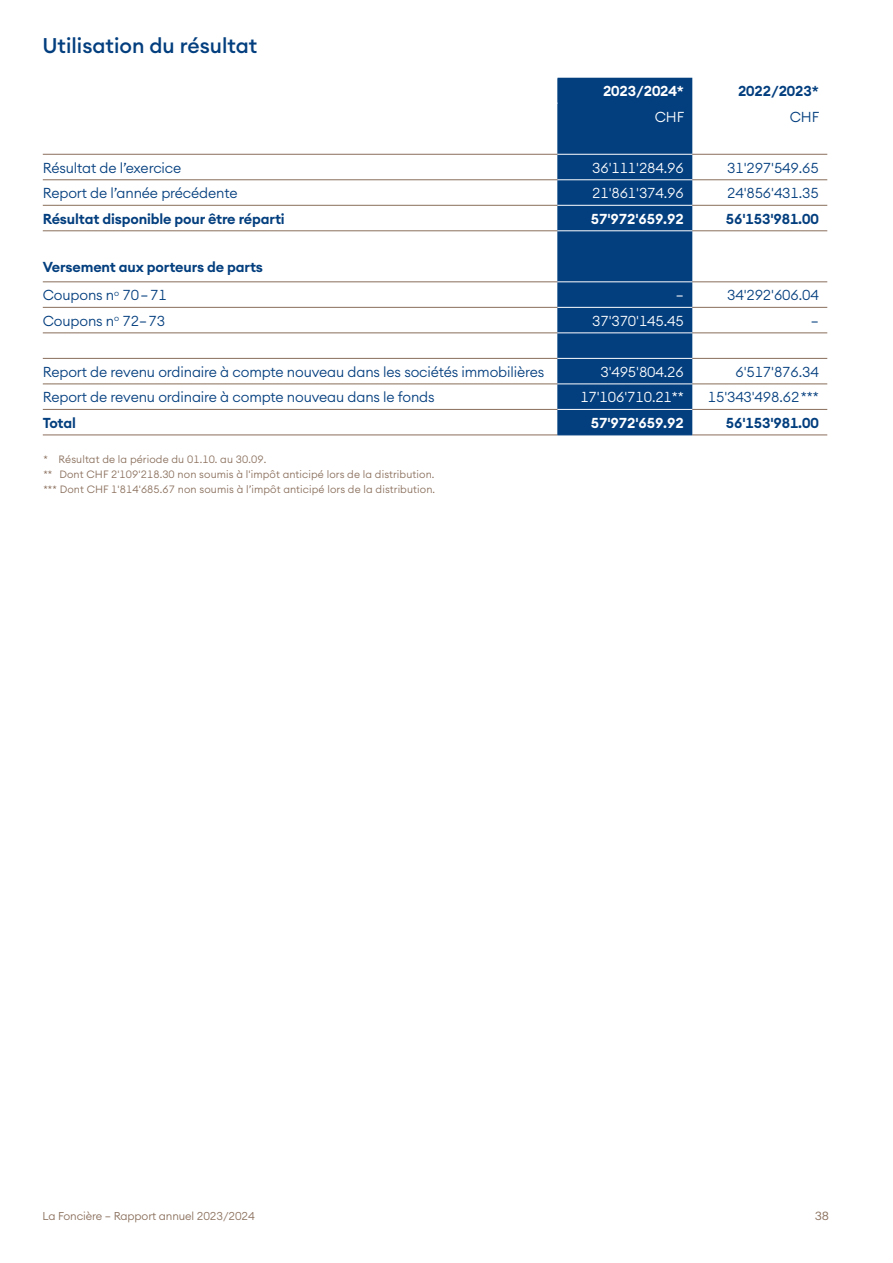
<style>
.page{position:relative;width:893px;height:1263px;background:#fff}
.page>*{position:absolute;margin:0;border:0;box-sizing:border-box;transform-origin:0 0}
.TXT_14pts_bleu{font:500 21px "Euclid Circular A";color:#033e7e}
.TXT_9_5pts_bleu{font:300 14.25px "Euclid Circular A";letter-spacing:-.01em;color:#033e7e}
.TXT_9_5pts_bleu-2{font:600 14.25px "Euclid Circular A";letter-spacing:-.01em;color:#033e7e}
.TXT_9_5pts_bleu-3{font:300 14.25px "Euclid Circular A";letter-spacing:-.01em;color:#fff}
.TXT_9_5pts_bleu-4{font:600 14.25px "Euclid Circular A";letter-spacing:-.01em;color:#fff}
.t1{font:300 11.25px "Euclid Circular A";letter-spacing:-.01em;color:#896e5b}
.t2{font:11.25px "Alaska Beta Light Contrast";color:#896e5b}
.TXT-7pts_bleu{font:300 10.5px "Euclid Circular A";letter-spacing:.01em;color:#896e5b}
</style>
<div class="page">
<div style="left:557px;top:78px;width:135px;height:357px;background:#033e7e"></div>
<hr style="left:557px;top:205px;width:135px;height:1px;background:#fff">
<hr style="left:557px;top:231px;width:135px;height:1px;background:#fff">
<hr style="left:557px;top:282px;width:135px;height:1px;background:#fff">
<hr style="left:557px;top:307px;width:135px;height:1px;background:#fff">
<hr style="left:557px;top:333px;width:135px;height:1px;background:#fff">
<hr style="left:557px;top:358px;width:135px;height:1px;background:#fff">
<hr style="left:557px;top:384px;width:135px;height:1px;background:#fff">
<hr style="left:557px;top:409px;width:135px;height:1px;background:#fff">
<hr style="left:557px;top:154px;width:135px;height:1px;background:#fff">
<hr style="left:557px;top:180px;width:135px;height:1px;background:#fff">
<hr style="left:557px;top:435px;width:135px;height:1px;background:#033e7e">
<hr style="left:43px;top:154px;width:514px;height:1px;background:#896e5b">
<hr style="left:692px;top:154px;width:135px;height:1px;background:#896e5b">
<hr style="left:43px;top:180px;width:514px;height:1px;background:#896e5b">
<hr style="left:692px;top:180px;width:135px;height:1px;background:#896e5b">
<hr style="left:43px;top:205px;width:514px;height:1px;background:#896e5b">
<hr style="left:692px;top:205px;width:135px;height:1px;background:#896e5b">
<hr style="left:43px;top:231px;width:514px;height:1px;background:#896e5b">
<hr style="left:692px;top:231px;width:135px;height:1px;background:#896e5b">
<hr style="left:43px;top:282px;width:514px;height:1px;background:#896e5b">
<hr style="left:692px;top:282px;width:135px;height:1px;background:#896e5b">
<hr style="left:43px;top:307px;width:514px;height:1px;background:#896e5b">
<hr style="left:692px;top:307px;width:135px;height:1px;background:#896e5b">
<hr style="left:43px;top:333px;width:514px;height:1px;background:#896e5b">
<hr style="left:692px;top:333px;width:135px;height:1px;background:#896e5b">
<hr style="left:43px;top:358px;width:514px;height:1px;background:#896e5b">
<hr style="left:692px;top:358px;width:135px;height:1px;background:#896e5b">
<hr style="left:43px;top:384px;width:514px;height:1px;background:#896e5b">
<hr style="left:692px;top:384px;width:135px;height:1px;background:#896e5b">
<hr style="left:43px;top:409px;width:514px;height:1px;background:#896e5b">
<hr style="left:43px;top:435px;width:514px;height:1px;background:#896e5b">
<hr style="left:692px;top:409px;width:135px;height:1px;background:#896e5b">
<hr style="left:692px;top:435px;width:135px;height:1px;background:#896e5b">
<p class="TXT_14pts_bleu" style="left:43px;top:32px;width:216px">Utilisation du résultat</p>
<p class="TXT_9_5pts_bleu-4" style="left:603px;top:82px;width:82px">2023/2024*</p>
<p class="TXT_9_5pts_bleu-2" style="left:738px;top:82px;width:82px">2022/2023*</p>
<p class="TXT_9_5pts_bleu-3" style="left:655px;top:107px;width:31px">CHF</p>
<p class="TXT_9_5pts_bleu" style="left:790px;top:107px;width:31px">CHF</p>
<p class="TXT_9_5pts_bleu" style="left:43px;top:158px;width:140px">Résultat de l’exercice</p>
<p class="TXT_9_5pts_bleu-3" style="left:592px;top:158px;width:93px">36'111'284.96</p>
<p class="TXT_9_5pts_bleu" style="left:727px;top:158px;width:93px">31'297'549.65</p>
<p class="TXT_9_5pts_bleu" style="left:43px;top:184px;width:196px">Report de l’année précédente</p>
<p class="TXT_9_5pts_bleu-3" style="left:592px;top:184px;width:93px">21'861'374.96</p>
<p class="TXT_9_5pts_bleu" style="left:727px;top:184px;width:93px">24'856'431.35</p>
<p class="TXT_9_5pts_bleu-2" style="left:43px;top:210px;width:243px">Résultat disponible pour être réparti</p>
<p class="TXT_9_5pts_bleu-4" style="left:591px;top:210px;width:94px">57'972'659.92</p>
<p class="TXT_9_5pts_bleu-2" style="left:726px;top:210px;width:94px">56'153'981.00</p>
<p class="TXT_9_5pts_bleu-2" style="left:43px;top:258px;width:222px">Versement aux porteurs de parts</p>
<p class="TXT_9_5pts_bleu" style="left:43px;top:286px;width:125px">Coupons n<sup>o</sup> 70 – 71</p>
<p class="TXT_9_5pts_bleu-3" style="left:676px;top:286px;width:9px">–</p>
<p class="TXT_9_5pts_bleu" style="left:727px;top:286px;width:93px">34'292'606.04</p>
<p class="TXT_9_5pts_bleu" style="left:43px;top:312px;width:124px">Coupons n<sup>o</sup> 72– 73</p>
<p class="TXT_9_5pts_bleu-3" style="left:592px;top:312px;width:93px">37'370'145.45</p>
<p class="TXT_9_5pts_bleu" style="left:811px;top:312px;width:9px">–</p>
<p class="TXT_9_5pts_bleu" style="left:43px;top:363px;width:503px">Report de revenu ordinaire à compte nouveau dans les sociétés immobilières</p>
<p class="TXT_9_5pts_bleu-3" style="left:600px;top:363px;width:85px">3'495'804.26</p>
<p class="TXT_9_5pts_bleu" style="left:735px;top:363px;width:85px">6'517'876.34</p>
<p class="TXT_9_5pts_bleu" style="left:43px;top:388px;width:393px">Report de revenu ordinaire à compte nouveau dans le fonds</p>
<p class="TXT_9_5pts_bleu-3" style="left:580px;top:388px;width:105px">17'106'710.21**</p>
<p class="TXT_9_5pts_bleu" style="left:708px;top:388px;width:112px">15'343'498.62 ***</p>
<p class="TXT_9_5pts_bleu-2" style="left:43px;top:414px;width:35px">Total</p>
<p class="TXT_9_5pts_bleu-4" style="left:591px;top:414px;width:94px">57'972'659.92</p>
<p class="TXT_9_5pts_bleu-2" style="left:726px;top:414px;width:94px">56'153'981.00</p>
<p class="TXT-7pts_bleu" style="left:43px;top:452px;width:224px">* Résultat de la période du 01.10. au 30.09.</p>
<p class="TXT-7pts_bleu" style="left:43px;top:467px;width:393px">** Dont CHF 2'109'218.30 non soumis à l'impôt anticipé lors de la distribution.</p>
<p class="TXT-7pts_bleu" style="left:43px;top:482px;width:393px">*** Dont CHF 1'814'685.67 non soumis à l’impôt anticipé lors de la distribution.</p>
<p class="t1" style="left:43px;top:1208px;width:214px">La Foncière – Rapport annuel 2023/2024</p>
<p class="t2" style="left:815px;top:1208px;width:16px">38</p>
</div>
